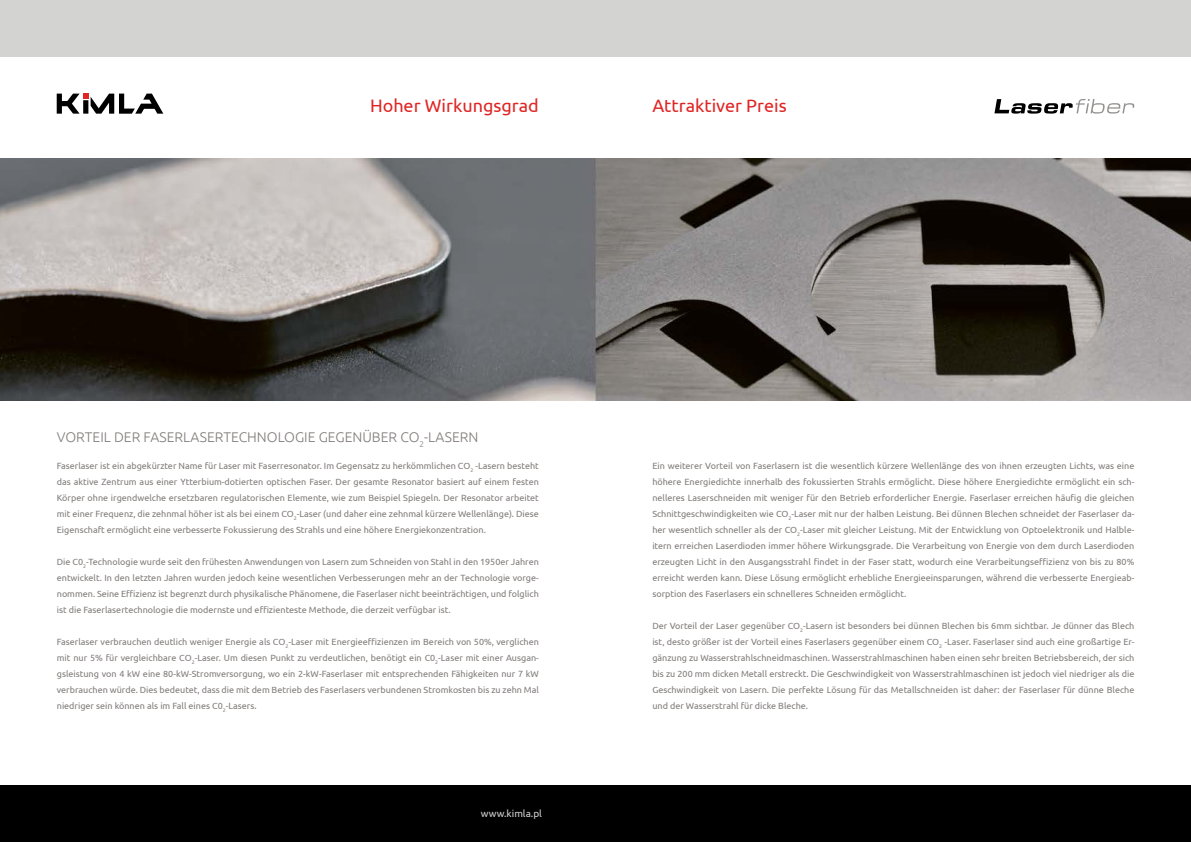
<style>
.page{position:relative;width:1191px;height:842px;background:#fff}
.page>*{position:absolute;margin:0;border:0;box-sizing:border-box;transform-origin:0 0}
.t1{font:18px "Ubuntu";color:#df2625}
.t2{font:300 14px "Ubuntu";color:#807c7a}
.t3{font:10px "Ubuntu";color:#d3d3d2}
.t4{font:9px/16px "Ubuntu";color:#807c7a;text-align:justify}
</style>
<div class="page">
<div style="left:0;top:0;width:1191px;height:57px;background:#d3d3d2"></div>
<div style="left:0;top:785px;width:1191px;height:57px;background:#000"></div>
<svg style="left:994px;top:99px;width:140px;height:15px"></svg>
<svg style="left:57px;top:94px;width:106px;height:20px"></svg>
<img style="left:0;top:158px;width:1191px;height:243px">
<h1 class="t1" style="left:370px;top:95px;width:170px">Hoher Wirkungsgrad</h1>
<h1 class="t1" style="left:652px;top:95px;width:136px">Attraktiver Preis</h1>
<h2 class="t2" style="left:57px;top:429px;width:423px">VORTEIL DER FASERLASERTECHNOLOGIE GEGENÜBER CO<sub>2</sub>-LASERN</h2>
<p class="t4" style="left:57px;top:458px;width:483px">Faserlaser ist ein abgekürzter Name für Laser mit Faserresonator. Im Gegensatz zu herkömmlichen CO<sub>2</sub> -Lasern besteht das aktive Zentrum aus einer Ytterbium-dotierten optischen Faser. Der gesamte Resonator basiert auf einem festen Körper ohne irgendwelche ersetzbaren regulatorischen Elemente, wie zum Beispiel Spiegeln. Der Resonator arbeitet mit einer Frequenz, die zehnmal höher ist als bei einem CO<sub>2</sub>-Laser (und daher eine zehnmal kürzere Wellenlänge). Diese Eigenschaft ermöglicht eine verbesserte Fokussierung des Strahls und eine höhere Energiekonzentration.</p>
<p class="t4" style="left:57px;top:554px;width:483px">Die C0<sub>2</sub>-Technologie wurde seit den frühesten Anwendungen von Lasern zum Schneiden von Stahl in den 1950er Jahren entwickelt. In den letzten Jahren wurden jedoch keine wesentlichen Verbesserungen mehr an der Technologie vorge&shy;nommen. Seine Effizienz ist begrenzt durch physikalische Phänomene, die Faserlaser nicht beeinträchtigen, und folglich ist die Faserlasertechnologie die modernste und effizienteste Methode, die derzeit verfügbar ist.</p>
<p class="t4" style="left:57px;top:634px;width:483px">Faserlaser verbrauchen deutlich weniger Energie als CO<sub>2</sub>-Laser mit Energieeffizienzen im Bereich von 50%, verglichen mit nur 5% für vergleichbare CO<sub>2</sub>-Laser. Um diesen Punkt zu verdeutlichen, benötigt ein C0<sub>2</sub>-Laser mit einer Ausgan&shy;gsleistung von 4 kW eine 80-kW-Stromversorgung, wo ein 2-kW-Faserlaser mit entsprechenden Fähigkeiten nur 7 kW verbrauchen würde. Dies bedeutet, dass die mit dem Betrieb des Faserlasers verbundenen Stromkosten bis zu zehn Mal niedriger sein können als im Fall eines C0<sub>2</sub>-Lasers.</p>
<p class="t3" style="left:481px;top:807px;width:63px">www.kimla.pl</p>
<p class="t4" style="left:652px;top:458px;width:483px">Ein weiterer Vorteil von Faserlasern ist die wesentlich kürzere Wellenlänge des von ihnen erzeugten Lichts, was eine höhere Energiedichte innerhalb des fokussierten Strahls ermöglicht. Diese höhere Energiedichte ermöglicht ein sch&shy;nelleres Laserschneiden mit weniger für den Betrieb erforderlicher Energie. Faserlaser erreichen häufig die gleichen Schnittgeschwindigkeiten wie CO<sub>2</sub>-Laser mit nur der halben Leistung. Bei dünnen Blechen schneidet der Faserlaser da&shy;her wesentlich schneller als der CO<sub>2</sub>-Laser mit gleicher Leistung. Mit der Entwicklung von Optoelektronik und Halble&shy;itern erreichen Laserdioden immer höhere Wirkungsgrade. Die Verarbeitung von Energie von dem durch Laserdioden erzeugten Licht in den Ausgangsstrahl findet in der Faser statt, wodurch eine Verarbeitungseffizienz von bis zu 80% erreicht werden kann. Diese Lösung ermöglicht erhebliche Energieeinsparungen, während die verbesserte Energieab&shy;sorption des Faserlasers ein schnelleres Schneiden ermöglicht.</p>
<p class="t4" style="left:652px;top:618px;width:483px">Der Vorteil der Laser gegenüber CO<sub>2</sub>-Lasern ist besonders bei dünnen Blechen bis 6mm sichtbar. Je dünner das Blech ist, desto größer ist der Vorteil eines Faserlasers gegenüber einem CO<sub>2</sub> -Laser. Faserlaser sind auch eine großartige Er&shy;gänzung zu Wasserstrahlschneidmaschinen. Wasserstrahlmaschinen haben einen sehr breiten Betriebsbereich, der sich bis zu 200 mm dicken Metall erstreckt. Die Geschwindigkeit von Wasserstrahlmaschinen ist jedoch viel niedriger als die Geschwindigkeit von Lasern. Die perfekte Lösung für das Metallschneiden ist daher: der Faserlaser für dünne Bleche und der Wasserstrahl für dicke Bleche.</p>
</div>
